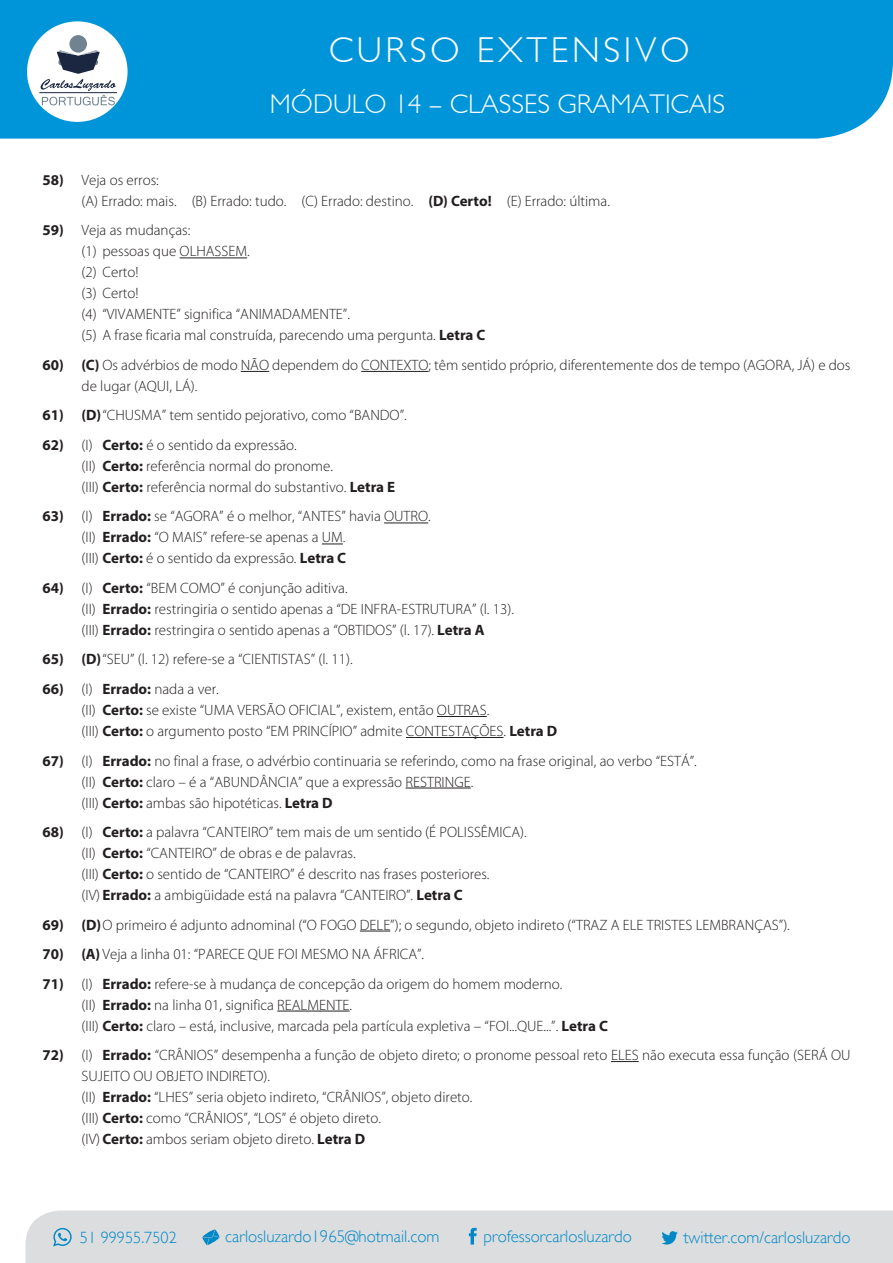
<style>
.page{position:relative;width:893px;height:1263px;background:#fff}
.page>*{position:absolute;margin:0;border:0;box-sizing:border-box;transform-origin:0 0}
.t1{font:300 36px "Gill Sans";letter-spacing:.1em;color:#fff}
.t2{font:300 27px "Gill Sans";color:#fff}
.t3{font:300 16.8px "Gill Sans";color:#0088c7}
.t4{font:300 16.2px "Gill Sans";color:#0088c7}
.texto{font:300 15px/21px "Myriad Pro";color:#231f20}
.s1{font-weight:700}
</style>
<div class="page">
<div style="left:0;top:0;width:893px;height:139px;background:#0095d9"></div>
<div style="left:27px;top:21px;width:101px;height:101px;background:#fff;border-radius:50%"></div>
<div style="left:69px;top:35px;width:18px;height:18px;background:#6f8490;border-radius:50%"></div>
<svg style="left:41px;top:50px;width:75px;height:55px"></svg>
<div style="left:26px;top:1210px;width:867px;height:53px;background:#dcdddf"></div>
<svg style="left:202px;top:1229px;width:18px;height:16px"></svg>
<svg style="left:469px;top:1228px;width:8px;height:16px"></svg>
<svg style="left:661px;top:1231px;width:17px;height:13px"></svg>
<svg style="left:53px;top:1228px;width:19px;height:18px"></svg>
<hr style="left:180px;top:258px;width:67px;height:1px;background:#231f20">
<svg style="left:241px;top:371px;width:28px;height:1px"></svg>
<hr style="left:361px;top:371px;width:68px;height:1px;background:#231f20">
<hr style="left:384px;top:523px;width:44px;height:1px;background:#231f20">
<svg style="left:322px;top:544px;width:21px;height:1px"></svg>
<hr style="left:437px;top:716px;width:50px;height:1px;background:#231f20">
<hr style="left:406px;top:737px;width:97px;height:1px;background:#231f20">
<hr style="left:406px;top:788px;width:65px;height:1px;background:#231f20">
<hr style="left:360px;top:931px;width:30px;height:1px;background:#231f20">
<hr style="left:277px;top:1011px;width:73px;height:1px;background:#231f20">
<svg style="left:611px;top:1061px;width:28px;height:1px"></svg>
<h1 class="t1" style="left:329px;top:29px;width:362px">CURSO EXTENSIVO</h1>
<h2 class="t2" style="left:270px;top:88px;width:457px">MÓDULO 14 – CLASSES GRAMATICAIS</h2>
<p class="texto" style="left:43px;top:170px;width:118px"><span class="s1">58)</span> Veja os erros:</p>
<p class="texto" style="left:82px;top:191px;width:530px">(A) Errado: mais. (B) Errado: tudo. (C) Errado: destino. <span class="s1">(D) Certo!</span> (E) Errado: última.</p>
<p class="texto" style="left:43px;top:220px;width:149px"><span class="s1">59)</span> Veja as mudanças:</p>
<p class="texto" style="left:82px;top:241px;width:170px">(1) pessoas que OLHASSEM.</p>
<p class="texto" style="left:82px;top:262px;width:58px">(2) Certo!</p>
<p class="texto" style="left:82px;top:283px;width:58px">(3) Certo!</p>
<p class="texto" style="left:82px;top:304px;width:270px">(4) “VIVAMENTE” significa “ANIMADAMENTE”.</p>
<p class="texto" style="left:82px;top:325px;width:405px">(5) A frase ficaria mal construída, parecendo uma pergunta. <span class="s1">Letra C</span></p>
<p class="texto" style="left:82px;top:355px;width:770px;text-indent:-39px"><span class="s1">60) (C)</span> Os advérbios de modo NÃO dependem do CONTEXTO; têm sentido próprio, diferentemente dos de tempo (AGORA, JÁ) e dos de lugar (AQUI, LÁ).</p>
<p class="texto" style="left:43px;top:405px;width:366px"><span class="s1">61) (D)</span>“CHUSMA” tem sentido pejorativo, como “BANDO”.</p>
<p class="texto" style="left:43px;top:435px;width:256px"><span class="s1">62)</span> (I) <span class="s1">Certo:</span> é o sentido da expressão.</p>
<p class="texto" style="left:82px;top:456px;width:253px">(II) <span class="s1">Certo:</span> referência normal do pronome.</p>
<p class="texto" style="left:82px;top:477px;width:315px">(III) <span class="s1">Certo:</span> referência normal do substantivo. <span class="s1">Letra E</span></p>
<p class="texto" style="left:43px;top:506px;width:390px"><span class="s1">63)</span> (I) <span class="s1">Errado:</span> se “AGORA” é o melhor, “ANTES” havia OUTRO.</p>
<p class="texto" style="left:82px;top:527px;width:266px">(II) <span class="s1">Errado:</span> “O MAIS” refere-se apenas a UM.</p>
<p class="texto" style="left:82px;top:548px;width:266px">(III) <span class="s1">Certo:</span> é o sentido da expressão. <span class="s1">Letra C</span></p>
<p class="texto" style="left:43px;top:578px;width:307px"><span class="s1">64)</span> (I) <span class="s1">Certo:</span> “BEM COMO” é conjunção aditiva.</p>
<p class="texto" style="left:82px;top:599px;width:434px">(II) <span class="s1">Errado:</span> restringiria o sentido apenas a “DE INFRA-ESTRUTURA” (l. 13).</p>
<p class="texto" style="left:82px;top:620px;width:405px">(III) <span class="s1">Errado:</span> restringira o sentido apenas a “OBTIDOS” (l. 17). <span class="s1">Letra A</span></p>
<p class="texto" style="left:43px;top:649px;width:312px"><span class="s1">65) (D)</span>“SEU” (l. 12) refere-se a “CIENTISTAS” (l. 11).</p>
<p class="texto" style="left:43px;top:679px;width:178px"><span class="s1">66)</span> (I) <span class="s1">Errado:</span> nada a ver.</p>
<p class="texto" style="left:82px;top:700px;width:409px">(II) <span class="s1">Certo:</span> se existe “UMA VERSÃO OFICIAL”, existem, então OUTRAS.</p>
<p class="texto" style="left:82px;top:721px;width:477px">(III) <span class="s1">Certo:</span> o argumento posto “EM PRINCÍPIO” admite CONTESTAÇÕES. <span class="s1">Letra D</span></p>
<p class="texto" style="left:43px;top:750px;width:656px"><span class="s1">67)</span> (I) <span class="s1">Errado:</span> no final a frase, o advérbio continuaria se referindo, como na frase original, ao verbo “ESTÁ”.</p>
<p class="texto" style="left:82px;top:771px;width:393px">(II) <span class="s1">Certo:</span> claro – é a “ABUNDÂNCIA” que a expressão RESTRINGE.</p>
<p class="texto" style="left:82px;top:792px;width:253px">(III) <span class="s1">Certo:</span> ambas são hipotéticas. <span class="s1">Letra D</span></p>
<p class="texto" style="left:43px;top:822px;width:486px"><span class="s1">68)</span> (I) <span class="s1">Certo:</span> a palavra “CANTEIRO” tem mais de um sentido (É POLISSÊMICA).</p>
<p class="texto" style="left:82px;top:843px;width:276px">(II) <span class="s1">Certo:</span> “CANTEIRO” de obras e de palavras.</p>
<p class="texto" style="left:82px;top:864px;width:410px">(III) <span class="s1">Certo:</span> o sentido de “CANTEIRO” é descrito nas frases posteriores.</p>
<p class="texto" style="left:82px;top:885px;width:383px">(IV) <span class="s1">Errado:</span> a ambigüidade está na palavra “CANTEIRO”. <span class="s1">Letra C</span></p>
<p class="texto" style="left:43px;top:914px;width:749px"><span class="s1">69) (D)</span>O primeiro é adjunto adnominal (“O FOGO DELE”); o segundo, objeto indireto (“TRAZ A ELE TRISTES LEMBRANÇAS”).</p>
<p class="texto" style="left:43px;top:944px;width:383px"><span class="s1">70) (A)</span> Veja a linha 01: “PARECE QUE FOI MESMO NA ÁFRICA”.</p>
<p class="texto" style="left:43px;top:973px;width:521px"><span class="s1">71)</span> (I) <span class="s1">Errado:</span> refere-se à mudança de concepção da origem do homem moderno.</p>
<p class="texto" style="left:82px;top:994px;width:272px">(II) <span class="s1">Errado:</span> na linha 01, significa REALMENTE.</p>
<p class="texto" style="left:82px;top:1015px;width:528px">(III) <span class="s1">Certo:</span> claro – está, inclusive, marcada pela partícula expletiva – “FOI...QUE...”. <span class="s1">Letra C</span></p>
<p class="texto" style="left:82px;top:1045px;width:770px;text-indent:-39px"><span class="s1">72)</span> (I) <span class="s1">Errado:</span> “CRÂNIOS” desempenha a função de objeto direto; o pronome pessoal reto ELES não executa essa função (SERÁ OU<br>SUJEITO OU OBJETO INDIRETO).</p>
<p class="texto" style="left:82px;top:1087px;width:392px">(II) <span class="s1">Errado:</span> “LHES” seria objeto indireto, “CRÂNIOS”, objeto direto.</p>
<p class="texto" style="left:82px;top:1108px;width:301px">(III) <span class="s1">Certo:</span> como “CRÂNIOS”, “LOS” é objeto direto.</p>
<p class="texto" style="left:82px;top:1129px;width:285px">(IV) <span class="s1">Certo:</span> ambos seriam objeto direto. <span class="s1">Letra D</span></p>
<p class="t4" style="left:80px;top:1228px;width:98px">51 99955.7502</p>
<p class="t3" style="left:225px;top:1226px;width:216px">carlosluzardo1965@hotmail.com</p>
<p class="t3" style="left:484px;top:1226px;width:150px">professorcarlosluzardo</p>
<p class="t3" style="left:684px;top:1227px;width:168px">twitter.com/carlosluzardo</p>
</div>
